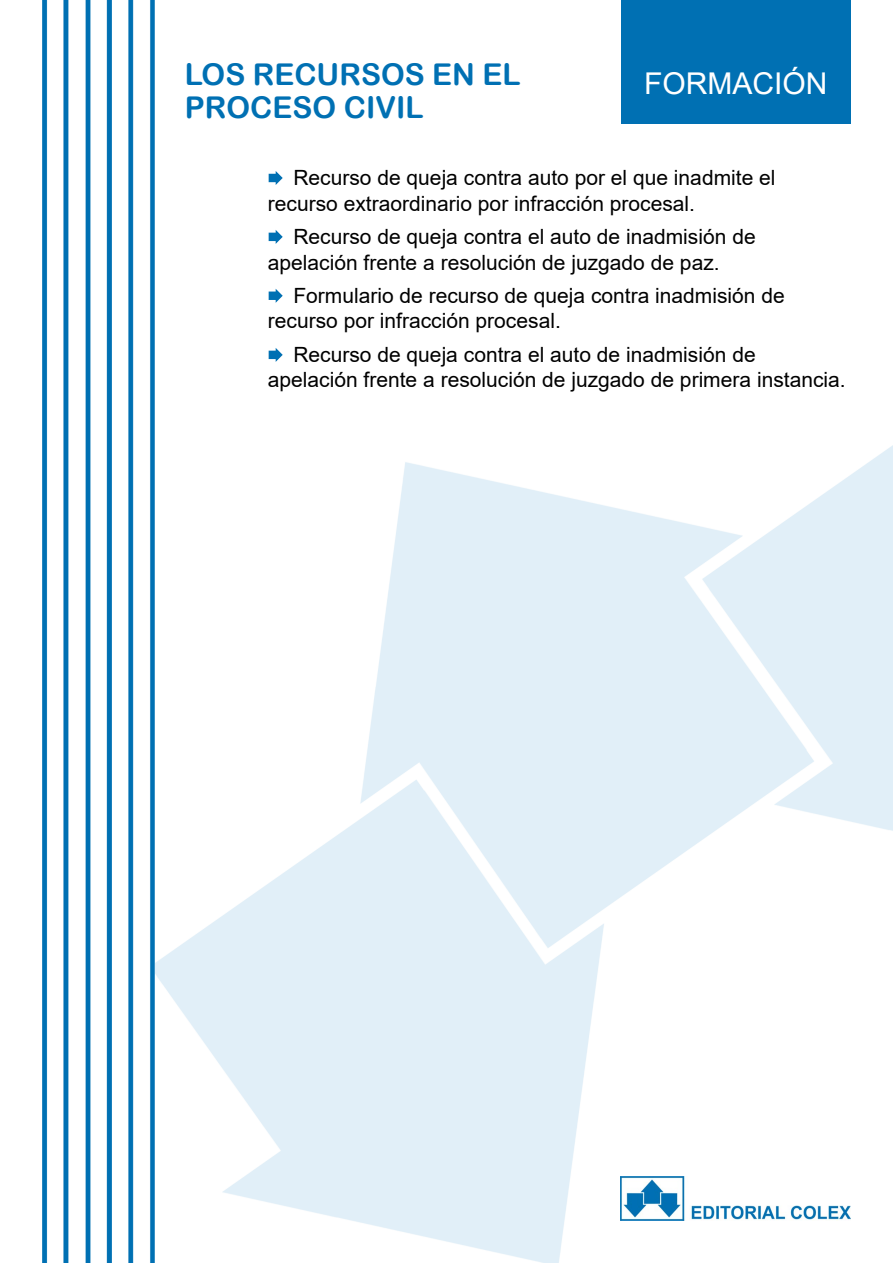
<style>
.page{position:relative;width:893px;height:1263px;background:#fff}
.page>*{position:absolute;margin:0;border:0;box-sizing:border-box;transform-origin:0 0}
.t1{font:30px "Arial Rounded MT Bold";color:#0070b3}
.t2{font:30px "Arial";color:#fff}
.t3{font:21px/25.2px "Arial";color:#000}
</style>
<div class="page">
<img style="left:155px;top:446px;width:738px;height:817px">
<div style="left:621px;top:0;width:229px;height:123px;background:#0070b3"></div>
<img style="left:620px;top:1176px;width:230px;height:44px">
<img style="left:43px;top:0;width:112px;height:1263px">
<svg style="left:269px;top:171px;width:14px;height:14px"></svg>
<svg style="left:269px;top:230px;width:14px;height:14px"></svg>
<svg style="left:269px;top:289px;width:14px;height:14px"></svg>
<svg style="left:269px;top:348px;width:14px;height:14px"></svg>
<h1 class="t1" style="left:185px;top:56px;width:337px">LOS RECURSOS EN EL</h1>
<h1 class="t2" style="left:644px;top:63px;width:185px">FORMACIÓN</h1>
<h1 class="t1" style="left:185px;top:89px;width:240px">PROCESO CIVIL</h1>
<p class="t3" style="left:268px;top:165px;width:509px;text-indent:26px">Recurso de queja contra auto por el que inadmite el recurso extraordinario por infracción procesal.</p>
<p class="t3" style="left:268px;top:224px;width:489px;text-indent:26px">Recurso de queja contra el auto de inadmisión de apelación frente a resolución de juzgado de paz.</p>
<p class="t3" style="left:268px;top:283px;width:518px;text-indent:26px">Formulario de recurso de queja contra inadmisión de recurso por infracción procesal.</p>
<p class="t3" style="left:268px;top:342px;width:579px;text-indent:26px">Recurso de queja contra el auto de inadmisión de apelación frente a resolución de juzgado de primera instancia.</p>
</div>
